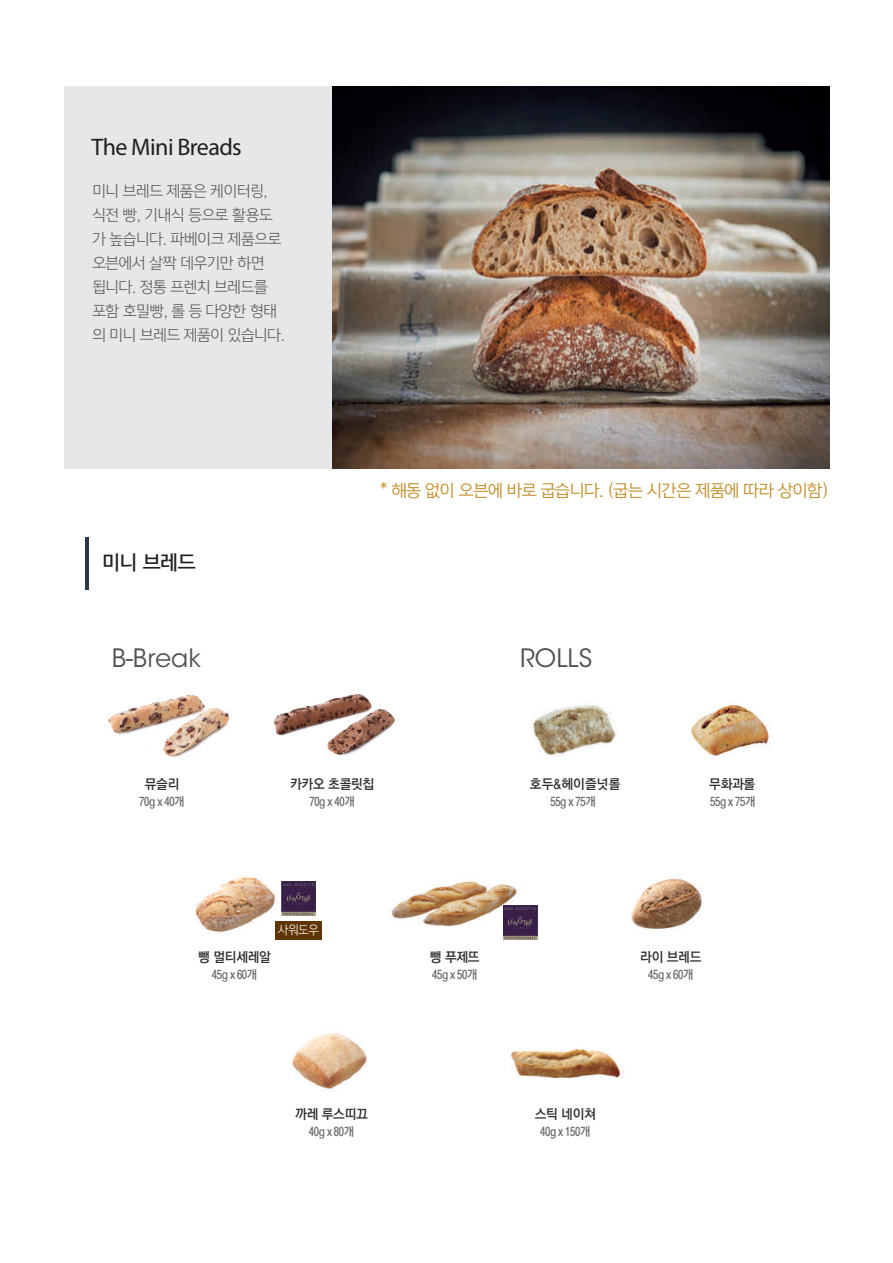
<style>
.page{position:relative;width:893px;height:1263px;background:#fff}
.page>*{position:absolute;margin:0;border:0;box-sizing:border-box;transform-origin:0 0}
.t1{font:25.2px "ITC Avant Garde Std";color:#505356}
.t2{font:24px "Myriad Pro";letter-spacing:-.025em;color:#231f20}
.t3{font:19.5px "Yoon Gothic Pro 765";color:#231f20}
.t4{font:16.5px "Yoon Gothic Pro 745";letter-spacing:-.025em;color:#c18e29}
.t5{font:15px/24px "Yoon Gothic Pro 735";letter-spacing:-.025em;color:#57585a}
.t6{font:13.5px "YGO540";letter-spacing:-.025em;color:#312f30}
.t7{font:12.15px "Yoon Gothic Pro 735";color:#fff;scale:.93 1}
.t8{font:12px "YGO540";letter-spacing:-.025em;color:#6c6d70}
</style>
<div class="page">
<div style="left:64px;top:86px;width:766px;height:382px;background:#e6e7e9"></div>
<img style="left:333px;top:86px;width:497px;height:383px">
<hr style="left:86px;top:537px;width:3px;height:53px;background:#2c3648">
<img style="left:274px;top:694px;width:121px;height:61px">
<img style="left:108px;top:694px;width:122px;height:64px">
<img style="left:531px;top:705px;width:85px;height:52px">
<img style="left:691px;top:702px;width:79px;height:54px">
<img style="left:195px;top:876px;width:103px;height:64px">
<img style="left:292px;top:1033px;width:75px;height:58px">
<img style="left:389px;top:881px;width:130px;height:46px">
<img style="left:510px;top:1048px;width:115px;height:30px">
<img style="left:631px;top:877px;width:71px;height:53px">
<img style="left:281px;top:882px;width:35px;height:34px">
<img style="left:503px;top:905px;width:34px;height:34px">
<div style="left:275px;top:921px;width:47px;height:18px;background:#613503"></div>
<h2 class="t2" style="left:91px;top:132px;width:152px">The Mini Breads</h2>
<p class="t5" style="left:92px;top:178px;width:194px">미니 브레드 제품은 케이터링, 식전 빵, 기내식 등으로 활용도 가 높습니다. 파베이크 제품으로 오븐에서 살짝 데우기만 하면 됩니다. 정통 프렌치 브레드를 포함 호밀빵, 롤 등 다양한 형태 의 미니 브레드 제품이 있습니다.</p>
<h3 class="t3" style="left:102px;top:549px;width:96px">미니 브레드</h3>
<p class="t4" style="left:380px;top:479px;width:450px">* 해동 없이 오븐에 바로 굽습니다. (굽는 시간은 제품에 따라 상이함)</p>
<h1 class="t1" style="left:112px;top:643px;width:91px">B-Break</h1>
<h1 class="t1" style="left:520px;top:643px;width:73px">ROLLS</h1>
<p class="t6" style="left:145px;top:777px;width:36px">뮤슬리</p>
<p class="t6" style="left:290px;top:777px;width:86px">카카오 초콜릿칩</p>
<p class="t6" style="left:530px;top:777px;width:92px">호두&amp;헤이즐넛롤</p>
<p class="t6" style="left:709px;top:777px;width:48px">무화과롤</p>
<p class="t8" style="left:139px;top:796px;width:47px">70g x 40개</p>
<p class="t8" style="left:309px;top:796px;width:47px">70g x 40개</p>
<p class="t8" style="left:550px;top:796px;width:47px">55g x 75개</p>
<p class="t8" style="left:710px;top:796px;width:47px">55g x 75개</p>
<p class="t7" style="left:278px;top:922px;width:45px">사워도우</p>
<p class="t6" style="left:198px;top:950px;width:74px">뺑 멀티세레알</p>
<p class="t8" style="left:212px;top:968px;width:47px">45g x 60개</p>
<p class="t6" style="left:430px;top:950px;width:51px">뺑 푸제뜨</p>
<p class="t6" style="left:640px;top:950px;width:63px">라이 브레드</p>
<p class="t8" style="left:432px;top:968px;width:47px">45g x 50개</p>
<p class="t8" style="left:648px;top:968px;width:47px">45g x 60개</p>
<p class="t6" style="left:295px;top:1107px;width:74px">까레 루스띠끄</p>
<p class="t8" style="left:309px;top:1126px;width:47px">40g x 80개</p>
<p class="t6" style="left:535px;top:1107px;width:63px">스틱 네이쳐</p>
<p class="t8" style="left:540px;top:1126px;width:52px">40g x 150개</p>
</div>
